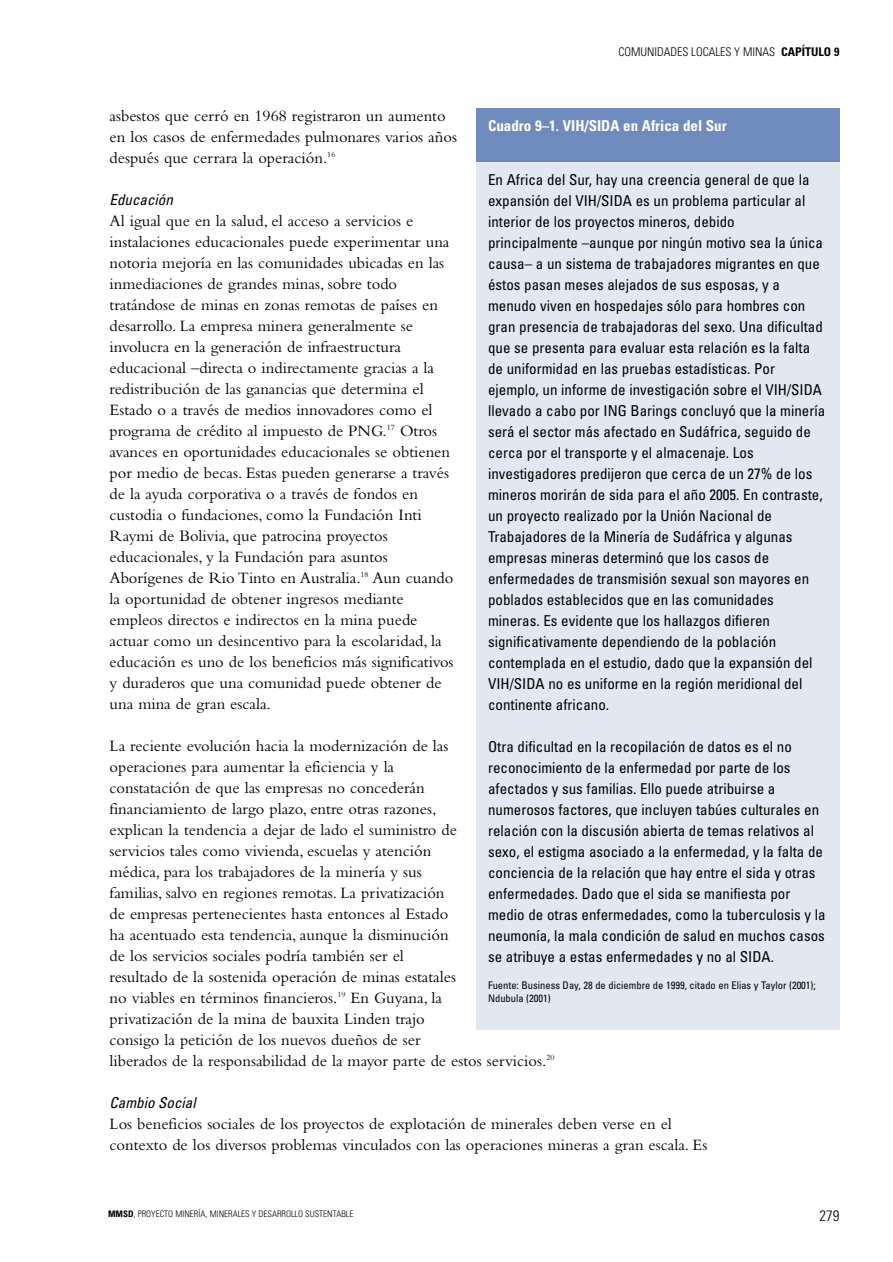
<style>
.page{position:relative;width:893px;height:1262px;background:#fff}
.page>*{position:absolute;margin:0;border:0;box-sizing:border-box;transform-origin:0 0}
.t1{font:16.5px/21px "Bembo";color:#000}
.t2{font:condensed 15px/21px "Univers";color:#000}
.t3{font:700 condensed 15px "Univers";color:#fff}
.t4{font:italic condensed 15px "Univers";color:#000}
.t5{font:300 condensed 15px "Univers";color:#000}
.t6{font:300 condensed 12px "Univers";color:#000}
.t7{font:condensed 10.5px/13.5px "Univers";color:#000}
.t8{font:300 condensed 9px "Univers";color:#000}
.s1{font-weight:700}
</style>
<div class="page">
<div style="left:476px;top:162px;width:363px;height:867px;background:#e2e8f2"></div>
<div style="left:476px;top:108px;width:363px;height:54px;background:#6f8bbd"></div>
<p class="t6" style="left:618px;top:47px;width:222px">COMUNIDADES LOCALES Y MINAS <span class="s1">CAPÍTULO 9</span></p>
<p class="t1" style="left:110px;top:106px;width:349px">asbestos que cerró en 1968 registraron un aumento en los casos de enfermedades pulmonares varios años después que cerrara la operación.<sup>16</sup></p>
<p class="t4" style="left:110px;top:194px;width:68px">Educación</p>
<p class="t1" style="left:109px;top:211px;width:345px">Al igual que en la salud, el acceso a servicios e instalaciones educacionales puede experimentar una notoria mejoría en las comunidades ubicadas en las inmediaciones de grandes minas, sobre todo tratándose de minas en zonas remotas de países en desarrollo. La empresa minera generalmente se involucra en la generación de infraestructura educacional –directa o indirectamente gracias a la redistribución de las ganancias que determina el Estado o a través de medios innovadores como el programa de crédito al impuesto de PNG.<sup>17</sup> Otros avances en oportunidades educacionales se obtienen por medio de becas. Estas pueden generarse a través de la ayuda corporativa o a través de fondos en custodia o fundaciones, como la Fundación Inti Raymi de Bolivia, que patrocina proyectos educacionales, y la Fundación para asuntos Aborígenes de Rio Tinto en Australia.<sup>18</sup> Aun cuando la oportunidad de obtener ingresos mediante empleos directos e indirectos en la mina puede actuar como un desincentivo para la escolaridad, la educación es uno de los beneficios más significativos y duraderos que una comunidad puede obtener de una mina de gran escala.</p>
<p class="t1" style="left:110px;top:736px;width:446px">La reciente evolución hacia la modernización de las<br>operaciones para aumentar la eficiencia y la<br>constatación de que las empresas no concederán<br>financiamiento de largo plazo, entre otras razones,<br>explican la tendencia a dejar de lado el suministro de<br>servicios tales como vivienda, escuelas y atención<br>médica, para los trabajadores de la minería y sus<br>familias, salvo en regiones remotas. La privatización<br>de empresas pertenecientes hasta entonces al Estado<br>ha acentuado esta tendencia, aunque la disminución<br>de los servicios sociales podría también ser el<br>resultado de la sostenida operación de minas estatales<br>no viables en términos financieros.<sup>19</sup> En Guyana, la<br>privatización de la mina de bauxita Linden trajo<br>consigo la petición de los nuevos dueños de ser<br>liberados de la responsabilidad de la mayor parte de estos servicios.<sup>20</sup></p>
<p class="t4" style="left:110px;top:1097px;width:91px">Cambio Social</p>
<p class="t1" style="left:110px;top:1114px;width:599px">Los beneficios sociales de los proyectos de explotación de minerales deben verse en el contexto de los diversos problemas vinculados con las operaciones mineras a gran escala. Es</p>
<p class="t3" style="left:488px;top:120px;width:240px">Cuadro 9–1. VIH/SIDA en Africa del Sur</p>
<p class="t2" style="left:488px;top:170px;width:339px">En Africa del Sur, hay una creencia general de que la expansión del VIH/SIDA es un problema particular al interior de los proyectos mineros, debido principalmente –aunque por ningún motivo sea la única causa– a un sistema de trabajadores migrantes en que éstos pasan meses alejados de sus esposas, y a menudo viven en hospedajes sólo para hombres con gran presencia de trabajadoras del sexo. Una dificultad que se presenta para evaluar esta relación es la falta de uniformidad en las pruebas estadísticas. Por ejemplo, un informe de investigación sobre el VIH/SIDA llevado a cabo por ING Barings concluyó que la minería será el sector más afectado en Sudáfrica, seguido de cerca por el transporte y el almacenaje. Los investigadores predijeron que cerca de un 27% de los mineros morirán de sida para el año 2005. En contraste, un proyecto realizado por la Unión Nacional de Trabajadores de la Minería de Sudáfrica y algunas empresas mineras determinó que los casos de enfermedades de transmisión sexual son mayores en poblados establecidos que en las comunidades mineras. Es evidente que los hallazgos difieren significativamente dependiendo de la población contemplada en el estudio, dado que la expansión del VIH/SIDA no es uniforme en la región meridional del continente africano.</p>
<p class="t2" style="left:488px;top:737px;width:339px">Otra dificultad en la recopilación de datos es el no reconocimiento de la enfermedad por parte de los afectados y sus familias. Ello puede atribuirse a numerosos factores, que incluyen tabúes culturales en relación con la discusión abierta de temas relativos al sexo, el estigma asociado a la enfermedad, y la falta de conciencia de la relación que hay entre el sida y otras enfermedades. Dado que el sida se manifiesta por medio de otras enfermedades, como la tuberculosis y la neumonía, la mala condición de salud en muchos casos se atribuye a estas enfermedades y no al SIDA.</p>
<p class="t7" style="left:488px;top:979px;width:329px">Fuente: Business Day, 28 de diciembre de 1999, citado en Elias y Taylor (2001);<br>Ndubula (2001)</p>
<p class="t8" style="left:108px;top:1210px;width:247px"><span class="s1">MMSD</span>, PROYECTO MINERÍA, MINERALES Y DESARROLLO SUSTENTABLE</p>
<p class="t5" style="left:819px;top:1210px;width:21px">279</p>
</div>
